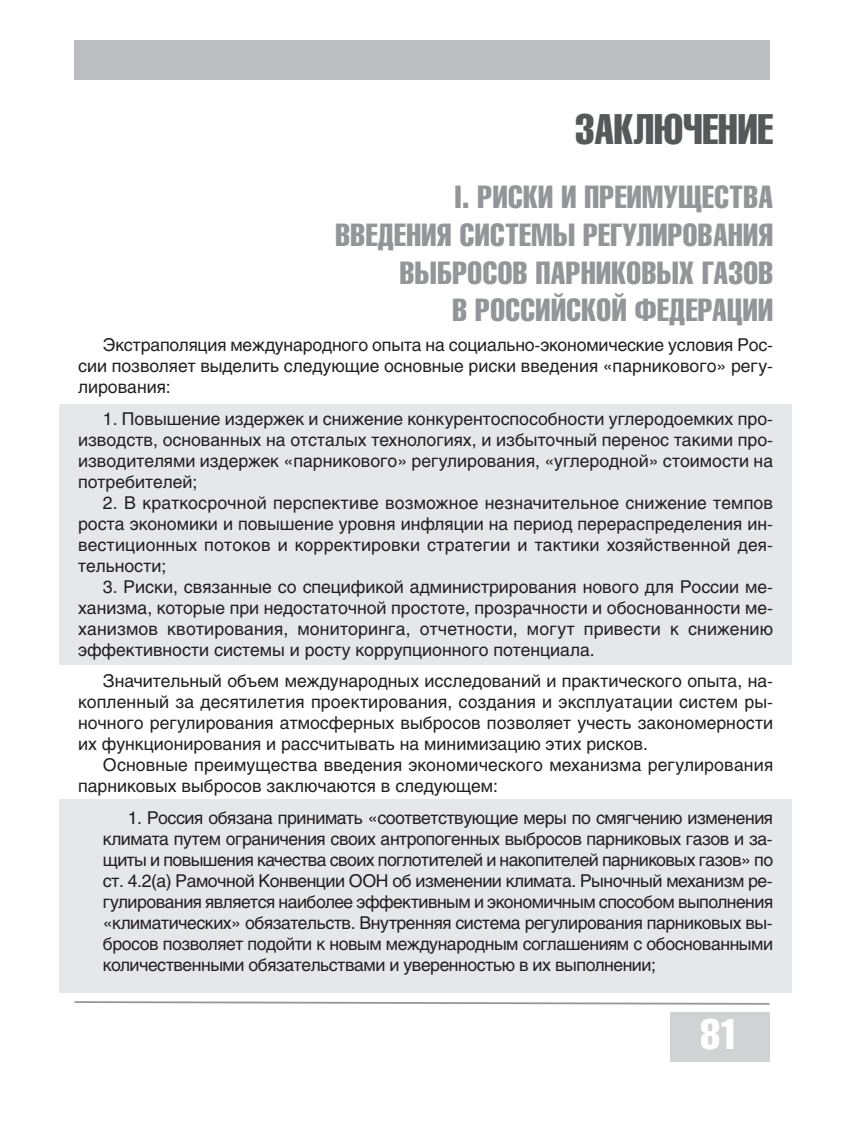
<style>
.page{position:relative;width:844px;height:1141px;background:#fff}
.page>*{position:absolute;margin:0;border:0;box-sizing:border-box;transform-origin:0 0}
.t1{font:42px "Helios Compressed";color:#57585a}
.t2{font:42px "Helios Compressed";color:#fff}
.t3{font:31.5px/37.8px "Helios Compressed";letter-spacing:.015em;color:#939598;text-align:right}
.t4{font:17.5px/21px "Helios";color:#231f20;text-align:justify}
</style>
<div class="page">
<svg style="left:74px;top:1001px;width:695px;height:4px"></svg>
<div style="left:670px;top:1012px;width:99px;height:50px;background:#d1d2d4"></div>
<div style="left:74px;top:40px;width:695px;height:39px;background:#bcbdc0"></div>
<div style="left:60px;top:404px;width:731px;height:261px;background:#e6e7e9"></div>
<div style="left:60px;top:799px;width:731px;height:193px;background:#e6e7e9"></div>
<h1 class="t1" style="left:575px;top:114px;width:200px">ЗАКЛЮЧЕНИЕ</h1>
<h2 class="t3" style="left:335px;top:180px;width:439px">I. РИСКИ И ПРЕИМУЩЕСТВА<br>ВВЕДЕНИЯ СИСТЕМЫ РЕГУЛИРОВАНИЯ<br>ВЫБРОСОВ ПАРНИКОВЫХ ГАЗОВ<br>В РОССИЙСКОЙ ФЕДЕРАЦИИ</h2>
<p class="t4" style="left:78px;top:336px;width:696px;text-indent:25px">Экстраполяция международного опыта на социально-экономические условия Рос&shy;сии позволяет выделить следующие основные риски введения «парникового» регу&shy;лирования:</p>
<p class="t4" style="left:78px;top:410px;width:696px;text-indent:25px">1. Повышение издержек и снижение конкурентоспособности углеродоемких про&shy;изводств, основанных на отсталых технологиях, и избыточный перенос такими про&shy;изводителями издержек «парникового» регулирования, «углеродной» стоимости на потребителей;</p>
<p class="t4" style="left:78px;top:494px;width:696px;text-indent:25px">2. В краткосрочной перспективе возможное незначительное снижение темпов роста экономики и повышение уровня инфляции на период перераспределения ин&shy;вестиционных потоков и корректировки стратегии и тактики хозяйственной дея&shy;тельности;</p>
<p class="t4" style="left:78px;top:578px;width:696px;text-indent:25px">3. Риски, связанные со спецификой администрирования нового для России ме&shy;ханизма, которые при недостаточной простоте, прозрачности и обоснованности ме&shy;ханизмов квотирования, мониторинга, отчетности, могут привести к снижению эффективности системы и росту коррупционного потенциала.</p>
<p class="t4" style="left:78px;top:672px;width:696px;text-indent:25px">Значительный объем международных исследований и практического опыта, на&shy;копленный за десятилетия проектирования, создания и эксплуатации систем ры&shy;ночного регулирования атмосферных выбросов позволяет учесть закономерности их функционирования и рассчитывать на минимизацию этих рисков.</p>
<p class="t4" style="left:78px;top:756px;width:696px;text-indent:25px">Основные преимущества введения экономического механизма регулирования парниковых выбросов заключаются в следующем:</p>
<p class="t4" style="left:103px;top:809px;width:671px;text-indent:25px">1. Россия обязана принимать «соответствующие меры по смягчению изменения климата путем ограничения своих антропогенных выбросов парниковых газов и за&shy;щиты и повышения качества своих поглотителей и накопителей парниковых газов» по ст. 4.2(а) Рамочной Конвенции ООН об изменении климата. Рыночный механизм ре&shy;гулирования является наиболее эффективным и экономичным способом выполнения «климатических» обязательств. Внутренняя система регулирования парниковых вы&shy;бросов позволяет подойти к новым международным соглашениям с обоснованными количественными обязательствами и уверенностью в их выполнении;</p>
<h1 class="t2" style="left:700px;top:1019px;width:40px">81</h1>
</div>
